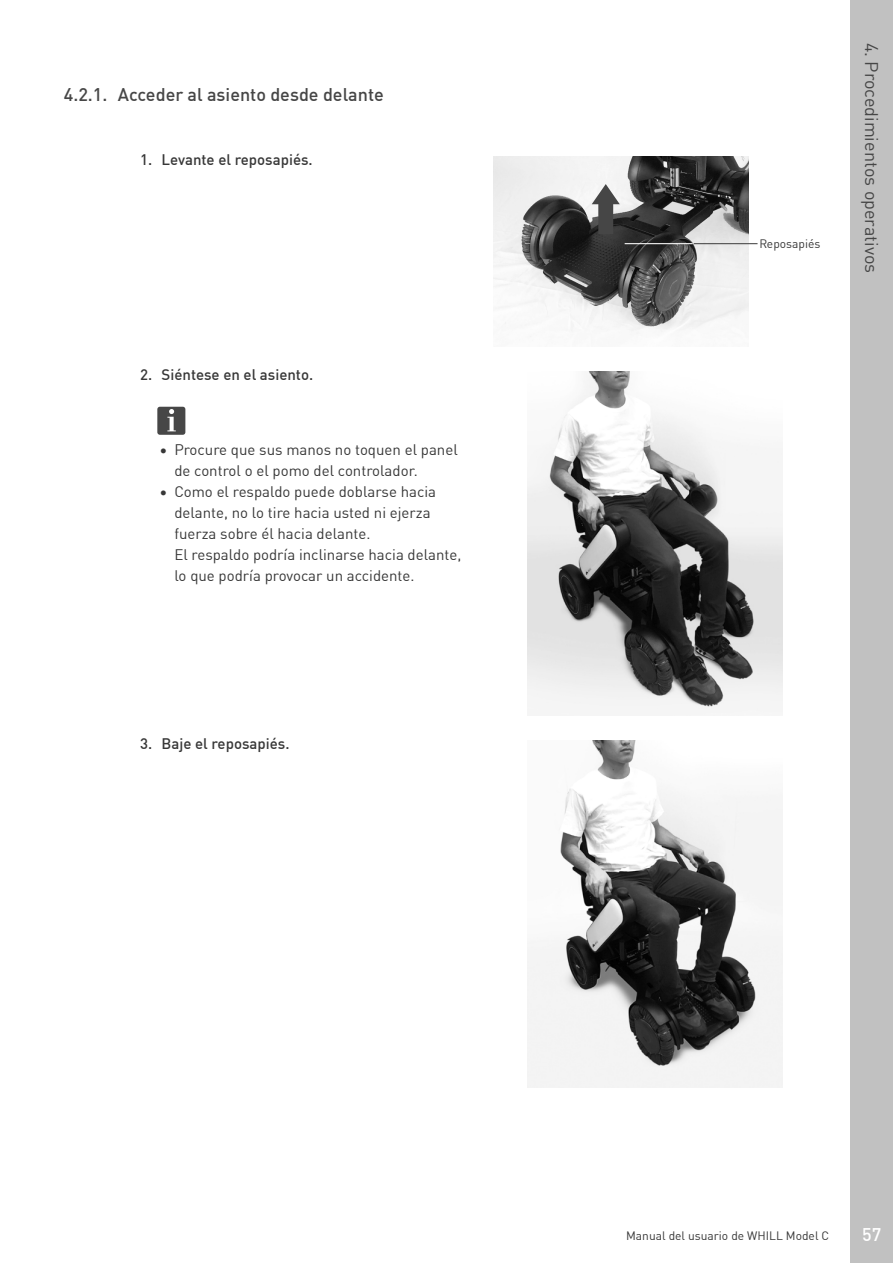
<style>
.page{position:relative;width:893px;height:1263px;background:#fff}
.page>*{position:absolute;margin:0;border:0;box-sizing:border-box;transform-origin:0 0}
.t1{font:500 18px "DIN Offc";color:#464646}
.t2{font:18px "DIN Offc";color:#464646}
.t3{font:500 18px "DIN Offc";color:#fff}
.t4{font:15px/21px "DIN Offc";color:#373737}
.t5{font:500 15px "DIN Offc";color:#373737}
.t6{font:12px "DIN Offc";color:#373737}
</style>
<div class="page">
<div style="left:850px;top:0;width:43px;height:1263px;background:#c1c1c1"></div>
<img style="left:493px;top:156px;width:256px;height:181px">
<div style="left:598px;top:198px;width:15px;height:36px;background:#464646"></div>
<svg style="left:592px;top:184px;width:28px;height:20px"></svg>
<hr style="left:694px;top:243px;width:63px;height:1px;background:#464646">
<hr style="left:625px;top:243px;width:68px;height:1px;background:#fff">
<div style="left:157px;top:407px;width:28px;height:28px;background:#474747;border-radius:3px"></div>
<svg style="left:167px;top:409px;width:9px;height:22px"></svg>
<img style="left:527px;top:372px;width:255px;height:338px">
<img style="left:527px;top:741px;width:255px;height:347px">
<p class="t1" style="left:64px;top:83px;width:45px">4.2.1.</p>
<p class="t1" style="left:118px;top:83px;width:268px">Acceder al asiento desde delante</p>
<p class="t5" style="left:140px;top:150px;width:14px">1.</p>
<p class="t5" style="left:162px;top:150px;width:153px">Levante el reposapiés.</p>
<p class="t5" style="left:140px;top:365px;width:14px">2.</p>
<p class="t5" style="left:162px;top:365px;width:153px">Siéntese en el asiento.</p>
<p class="t4" style="left:159px;top:439px;width:9px">•</p>
<p class="t4" style="left:159px;top:481px;width:9px">•</p>
<p class="t4" style="left:174px;top:439px;width:285px">Procure que sus manos no toquen el panel</p>
<p class="t4" style="left:174px;top:460px;width:263px">de control o el pomo del controlador.<br>Como el respaldo puede doblarse hacia</p>
<p class="t4" style="left:174px;top:502px;width:289px">delante, no lo tire hacia usted ni ejerza fuerza sobre él hacia delante.<br>El respaldo podría inclinarse hacia delante, lo que podría provocar un accidente.</p>
<p class="t5" style="left:140px;top:734px;width:14px">3.</p>
<p class="t5" style="left:162px;top:734px;width:129px">Baje el reposapiés.</p>
<p class="t6" style="left:759px;top:236px;width:62px">Reposapiés</p>
<p class="t2" style="left:883px;top:43px;width:232px;rotate:90deg">4. Procedimientos operativos</p>
<p class="t6" style="left:626px;top:1228px;width:205px">Manual del usuario de WHILL Model C</p>
<p class="t3" style="left:862px;top:1223px;width:21px">57</p>
</div>
